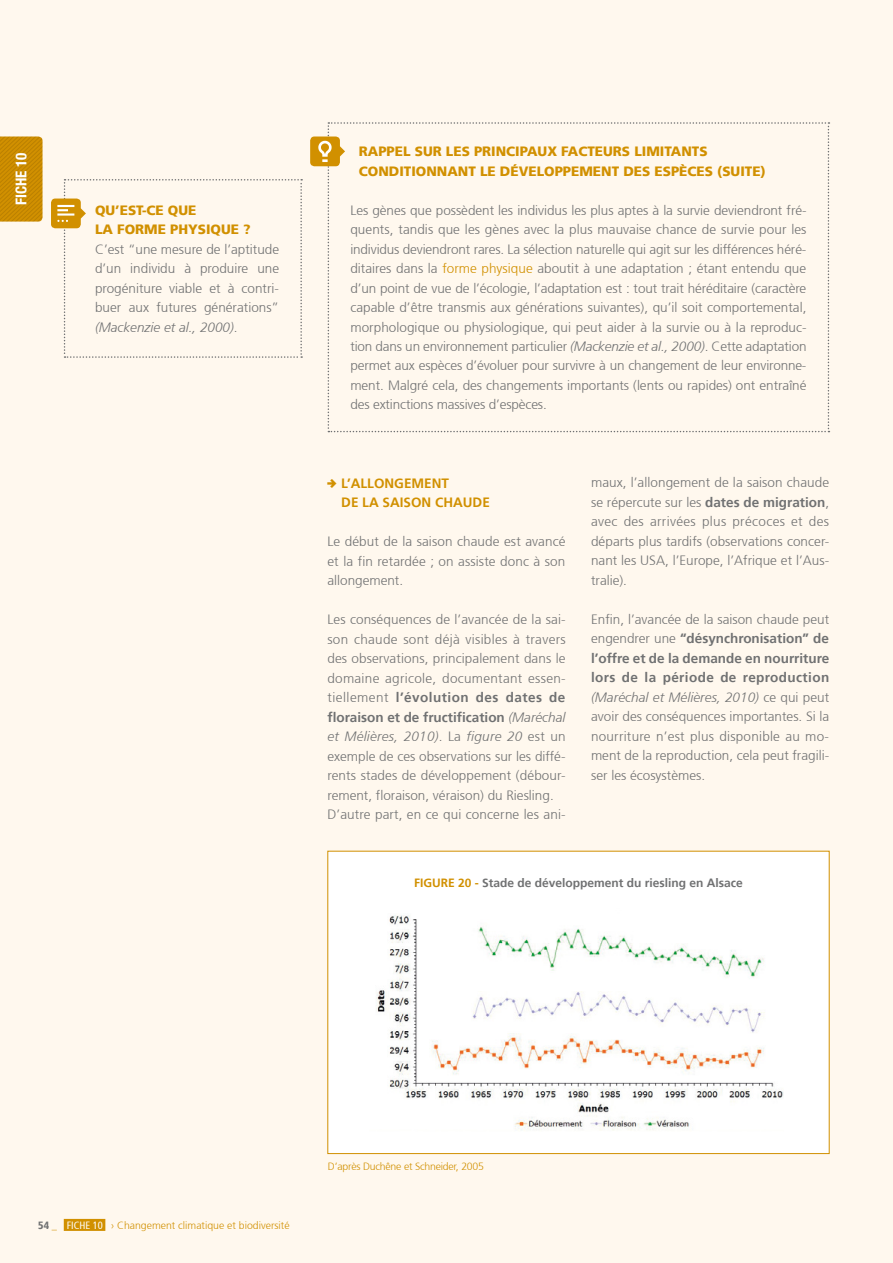
<style>
.page{position:relative;width:893px;height:1263px;background:#fff8ee}
.page>*{position:absolute;margin:0;border:0;box-sizing:border-box;transform-origin:0 0}
.t1{font:700 condensed 15px "Helvetica Neue LT Pro";color:#fff}
.t2{font:300 13.5px/19.5px "Frutiger 45";color:#707172;text-align:justify}
.t3{font:700 13.5px/19.5px "Frutiger 65";color:#707172}
.t4{font:900 13.5px/19.5px "Frutiger 75";color:#d19000}
.t5{font:italic 300 13.5px "Frutiger 46";letter-spacing:.005em;color:#707172}
.t6{font:700 13.5px/19.5px "Frutiger 65";color:#d19000}
.t7{font:700 12px "Frutiger 65";color:#707172}
.t8{font:300 10.5px "Frutiger 45";color:#d19000}
.t9{font:300 10.5px "Frutiger 45";letter-spacing:-.02em;color:#d19000}
.t10{font:900 condensed 10.5px "Frutiger 77";color:#707172}
.s1{font-family:"Frutiger 45";font-style:normal}
.s2{color:#d19000}
.s3{font-family:"Frutiger 46";font-style:italic}
.s4{font-family:"Iconic Stroke";font-weight:400}
.s5{font-family:"Frutiger 45";font-weight:300}
.s6{font-family:"Frutiger 46";font-weight:300;font-style:italic}
.s7{font-family:"Frutiger 65";font-weight:700}
.s8{font-family:"Frutiger 57";font-weight:400;font-stretch:condensed;color:#fff}
</style>
<div class="page">
<div style="left:328px;top:851px;width:501px;height:303px;background:#fff;border:1px solid #d19000"></div>
<img style="left:376px;top:915px;width:408px;height:216px">
<svg style="left:0;top:136px;width:43px;height:86px"></svg>
<div style="left:64px;top:1219px;width:41px;height:12px;background:#d19000"></div>
<svg style="left:310px;top:122px;width:519px;height:310px"></svg>
<svg style="left:51px;top:179px;width:251px;height:179px"></svg>
<p class="t1" style="left:12px;top:205px;width:54px;rotate:-90deg">FICHE 10</p>
<p class="t4" style="left:95px;top:200px;width:157px">QU’EST-CE QUE<br>LA FORME PHYSIQUE ?</p>
<p class="t2" style="left:95px;top:239px;width:186px">C’est “une mesure de l’aptitude d’un individu à produire une progéniture viable et à contri&shy;buer aux futures générations”</p>
<p class="t5" style="left:95px;top:319px;width:144px">(Mackenzie et al., 2000)<span class="s1">.</span></p>
<p class="t4" style="left:359px;top:141px;width:408px">RAPPEL SUR LES PRINCIPAUX FACTEURS LIMITANTS<br>CONDITIONNANT LE DÉVELOPPEMENT DES ESPÈCES (SUITE)</p>
<p class="t2" style="left:350px;top:200px;width:458px">Les gènes que possèdent les individus les plus aptes à la survie deviendront fré&shy;quents, tandis que les gènes avec la plus mauvaise chance de survie pour les individus deviendront rares. La sélection naturelle qui agit sur les différences héré&shy;ditaires dans la <span class="s2">forme physique</span> aboutit à une adaptation ; étant entendu que d’un point de vue de l’écologie, l’adaptation est : tout trait héréditaire (caractère capable d’être transmis aux générations suivantes), qu’il soit comportemental, morphologique ou physiologique, qui peut aider à la survie ou à la reproduc&shy;tion dans un environnement particulier <span class="s3">(Mackenzie et al., 2000)</span>. Cette adaptation permet aux espèces d’évoluer pour survivre à un changement de leur environne&shy;ment. Malgré cela, des changements importants (lents ou rapides) ont entraîné des extinctions massives d’espèces.</p>
<p class="t6" style="left:341px;top:473px;width:150px;text-indent:-14px"><span class="s4">4</span> L’ALLONGEMENT<br>DE LA SAISON CHAUDE</p>
<p class="t2" style="left:327px;top:532px;width:240px">Le début de la saison chaude est avancé et la fin retardée ; on assiste donc à son allongement.</p>
<p class="t2" style="left:327px;top:610px;width:240px">Les conséquences de l’avancée de la sai&shy;son chaude sont déjà visibles à travers des observations, principalement dans le domaine agricole, documentant essen-</p>
<p class="t3" style="left:327px;top:688px;width:240px"><span class="s5">tiellement</span> l’évolution des dates de floraison et de fructification <span class="s6">(Maréchal</span></p>
<p class="t5" style="left:327px;top:729px;width:240px">et Mélières, 2010)<span class="s1">. La</span> figure 20 <span class="s1">est un</span></p>
<p class="t2" style="left:327px;top:746px;width:240px;text-align:left">exemple de ces observations sur les diffé&shy;rents stades de développement (débour&shy;rement, floraison, véraison) du Riesling.<br>D’autre part, en ce qui concerne les ani-</p>
<p class="t2" style="left:591px;top:473px;width:240px">maux, l’allongement de la saison chaude se répercute sur les <span class="s7">dates de migration</span>, avec des arrivées plus précoces et des départs plus tardifs (observations concer&shy;nant les USA, l’Europe, l’Afrique et l’Aus&shy;tralie).</p>
<p class="t2" style="left:591px;top:610px;width:240px">Enfin, l’avancée de la saison chaude peut</p>
<p class="t3" style="left:591px;top:629px;width:240px;text-align:justify"><span class="s5">engendrer une</span> “désynchronisation” de l’offre et de la demande en nourriture lors de la période de reproduction</p>
<p class="t5" style="left:591px;top:689px;width:240px">(Maréchal et Mélières, 2010) <span class="s1">ce qui peut</span></p>
<p class="t2" style="left:591px;top:707px;width:240px">avoir des conséquences importantes. Si la nourriture n’est plus disponible au mo&shy;ment de la reproduction, cela peut fragili&shy;ser les écosystèmes.</p>
<p class="t7" style="left:414px;top:876px;width:330px"><span class="s2">FIGURE 20 -</span> Stade de développement du riesling en Alsace</p>
<p class="t10" style="left:38px;top:1219px;width:20px">54 <span class="s2">_</span></p>
<p class="t8" style="left:67px;top:1219px;width:225px"><span class="s8">FICHE 10</span> › Changement climatique et biodiversité</p>
<p class="t9" style="left:328px;top:1160px;width:158px">D’après Duchêne et Schneider, 2005</p>
</div>
